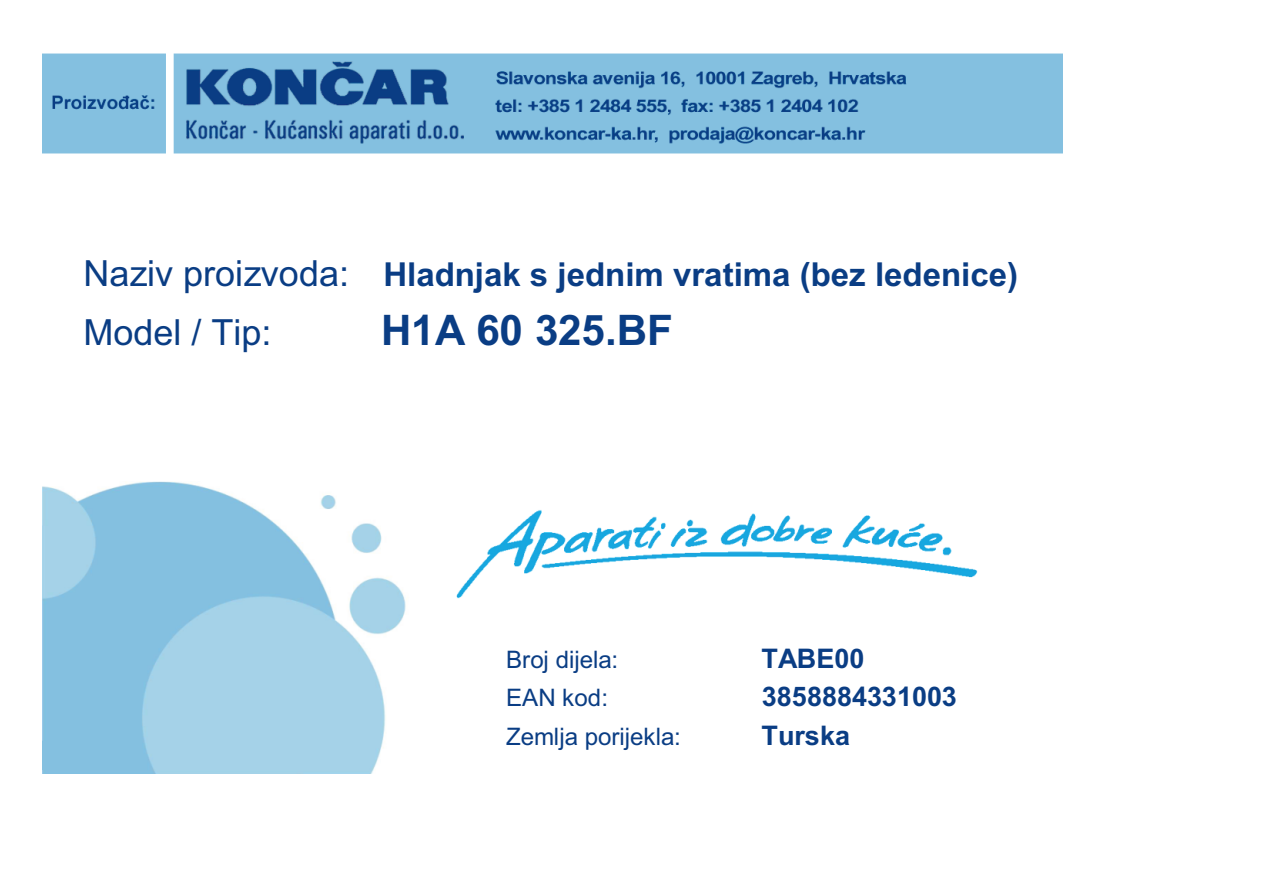
<style>
.page{position:relative;width:1261px;height:891px;background:#fff}
.page>*{position:absolute;margin:0;border:0;box-sizing:border-box;transform-origin:0 0}
.t1{font:700 42px "Arial";letter-spacing:-.005em;color:#0a3d84}
.t2{font:36px "Arial";color:#0a3d84}
.t3{font:700 33px "Arial";color:#0a3d84}
.t4{font:700 27px "Arial";color:#0a3d84}
.t5{font:24px "Arial";color:#0a3d84}
.s1{font-weight:400;font-size:36px}
</style>
<div class="page">
<img style="left:42px;top:53px;width:1020px;height:720px">
<p class="t3" style="left:83px;top:262px;width:936px"><span class="s1">Naziv proizvoda:</span> Hladnjak s jednim vratima (bez ledenice)</p>
<p class="t2" style="left:83px;top:319px;width:189px">Model / Tip:</p>
<p class="t1" style="left:381px;top:314px;width:293px">H1A 60 325.BF</p>
<p class="t5" style="left:506px;top:650px;width:113px">Broj dijela:</p>
<p class="t4" style="left:761px;top:648px;width:104px">TABE00</p>
<p class="t5" style="left:506px;top:689px;width:103px">EAN kod:</p>
<p class="t4" style="left:761px;top:687px;width:196px">3858884331003</p>
<p class="t5" style="left:506px;top:727px;width:176px">Zemlja porijekla:</p>
<p class="t4" style="left:761px;top:725px;width:90px">Turska</p>
</div>
